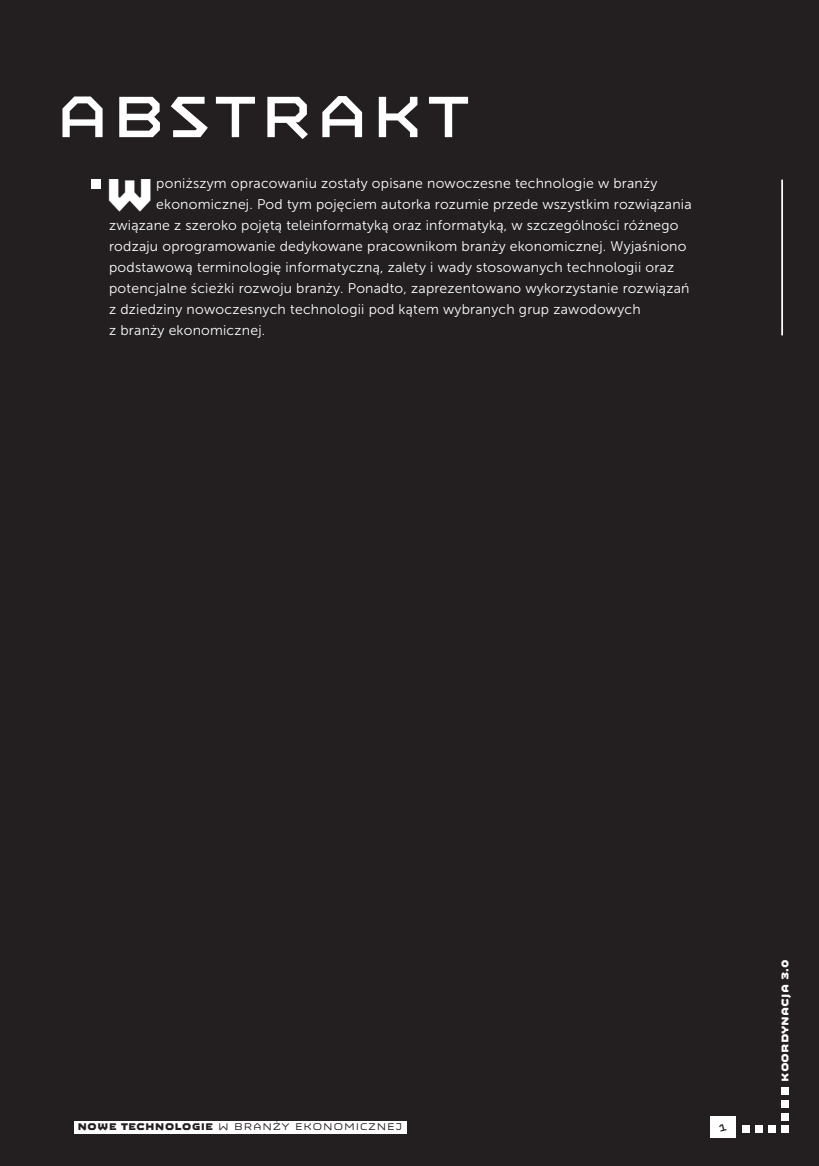
<style>
.page{position:relative;width:819px;height:1166px;background:#231f20}
.page>*{position:absolute;margin:0;border:0;box-sizing:border-box;transform-origin:0 0}
.t1{font:63px "Mashine";color:#fff}
.t2{font:700 46.9px "Mashine";color:#fff}
.t3{font:14px "Museo Sans 300";letter-spacing:.015em;color:#fff}
.t4{font:300 10.5px "Mashine";color:#231f20}
.t5{font:700 10.5px "Mashine";color:#fff}
.s1{font-weight:700}
</style>
<div class="page">
<div style="left:710px;top:1116px;width:25px;height:22px;background:#fff"></div>
<div style="left:742px;top:1126px;width:8px;height:7px;background:#fff"></div>
<div style="left:755px;top:1126px;width:7px;height:7px;background:#fff"></div>
<div style="left:781px;top:1126px;width:7px;height:7px;background:#fff"></div>
<div style="left:768px;top:1126px;width:7px;height:7px;background:#fff"></div>
<div style="left:74px;top:1121px;width:332px;height:12px;background:#fff"></div>
<div style="left:781px;top:1087px;width:7px;height:7px;background:#fff"></div>
<div style="left:781px;top:1100px;width:7px;height:7px;background:#fff"></div>
<div style="left:781px;top:1113px;width:7px;height:7px;background:#fff"></div>
<div style="left:92px;top:179px;width:9px;height:9px;background:#fff"></div>
<hr style="left:781px;top:180px;width:2px;height:155px;background:#fff">
<h1 class="t1" style="left:55px;top:79px;width:418px">ABSTRAKT</h1>
<h2 class="t2" style="left:104px;top:165px;width:53px">W</h2>
<p class="t3" style="left:156px;top:178px;width:502px">poniższym opracowaniu zostały opisane nowoczesne technologie w branży</p>
<p class="t3" style="left:156px;top:199px;width:537px">ekonomicznej. Pod tym pojęciem autorka rozumie przede wszystkim rozwiązania</p>
<p class="t3" style="left:109px;top:220px;width:571px">związane z szeroko pojętą teleinformatyką oraz informatyką, w szczególności różnego</p>
<p class="t3" style="left:109px;top:241px;width:578px">rodzaju oprogramowanie dedykowane pracownikom branży ekonomicznej. Wyjaśniono</p>
<p class="t3" style="left:109px;top:262px;width:566px">podstawową terminologię informatyczną, zalety i wady stosowanych technologii oraz</p>
<p class="t3" style="left:109px;top:283px;width:581px">potencjalne ścieżki rozwoju branży. Ponadto, zaprezentowano wykorzystanie rozwiązań</p>
<p class="t3" style="left:109px;top:304px;width:533px">z dziedziny nowoczesnych technologii pod kątem wybranych grup zawodowych</p>
<p class="t3" style="left:109px;top:325px;width:158px">z branży ekonomicznej.</p>
<p class="t4" style="left:77px;top:1120px;width:327px"><span class="s1">NOWE tEChNOlOgiE</span> W BRANŻY EKONOMICZNEJ</p>
<p class="t5" style="left:778px;top:1081px;width:124px;rotate:-90deg">KOORDYNACjA 3.0</p>
</div>
